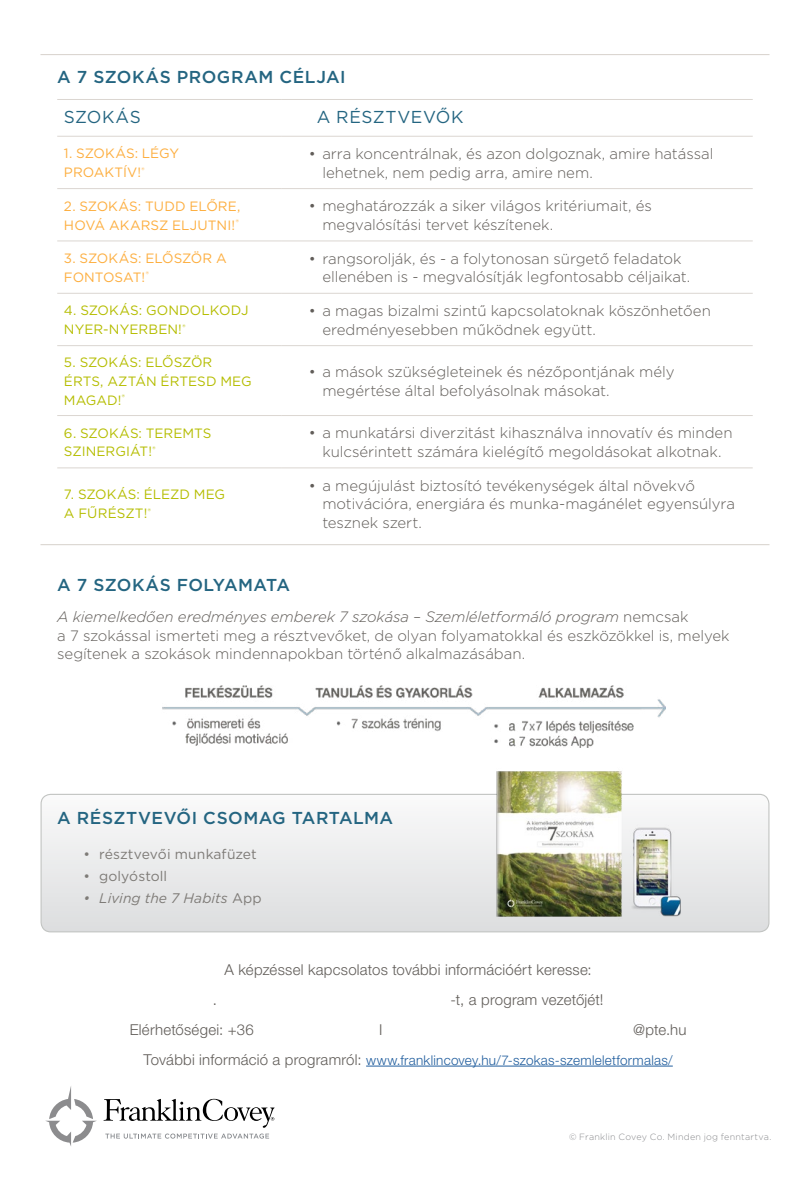
<style>
.page{position:relative;width:810px;height:1188px;background:#fff}
.page>*{position:absolute;margin:0;border:0;box-sizing:border-box;transform-origin:0 0}
.t1{font:500 17.25px "Gotham";letter-spacing:.025em;color:#246581}
.t2{font:17.25px "Gotham";letter-spacing:.035em;color:#246581}
.t3{font:300 15px/18.8px "Gotham";letter-spacing:-.005em;color:#615d59}
.t4{font:300 15px "Helvetica Neue LT Pro";letter-spacing:.015em;color:#615d59}
.t5{font:13.8px "Gotham";letter-spacing:.005em;color:#7e7b77}
.t6{font:italic 13.8px "Gotham";letter-spacing:.005em;color:#7e7b77}
.t7{font:13.5px/18.8px "Gotham";color:#b5bd00}
.t8{font:13.5px/18.8px "Gotham";color:#fdae3f}
.t9{font:300 13.5px "Helvetica Neue LT Pro";letter-spacing:.02em;color:#215e9e}
.t10{font:300 9px "Gotham";letter-spacing:.025em;color:#898a8d}
.s1{font-style:italic}
.s2{font-style:normal}
.s3{font-size:15px;color:#615d59}
</style>
<div class="page">
<hr style="left:40px;top:54px;width:730px;height:1px;background:#dbd6d1">
<hr style="left:57px;top:136px;width:225px;height:1px;background:#dbd6d1">
<hr style="left:282px;top:136px;width:471px;height:1px;background:#dbd6d1">
<hr style="left:57px;top:188px;width:225px;height:1px;background:#dbd6d1">
<hr style="left:282px;top:188px;width:471px;height:1px;background:#dbd6d1">
<hr style="left:57px;top:241px;width:225px;height:1px;background:#dbd6d1">
<hr style="left:282px;top:241px;width:471px;height:1px;background:#dbd6d1">
<hr style="left:57px;top:293px;width:225px;height:1px;background:#dbd6d1">
<hr style="left:282px;top:293px;width:471px;height:1px;background:#dbd6d1">
<hr style="left:57px;top:345px;width:225px;height:1px;background:#dbd6d1">
<hr style="left:282px;top:345px;width:471px;height:1px;background:#dbd6d1">
<hr style="left:57px;top:415px;width:225px;height:1px;background:#dbd6d1">
<hr style="left:282px;top:415px;width:471px;height:1px;background:#dbd6d1">
<hr style="left:57px;top:468px;width:225px;height:1px;background:#dbd6d1">
<hr style="left:282px;top:468px;width:471px;height:1px;background:#dbd6d1">
<hr style="left:57px;top:99px;width:225px;height:1px;background:#dbd6d1">
<hr style="left:282px;top:99px;width:471px;height:1px;background:#dbd6d1">
<hr style="left:40px;top:544px;width:730px;height:1px;background:#dbd6d1">
<svg style="left:41px;top:794px;width:728px;height:138px"></svg>
<div style="left:41px;top:794px;width:728px;height:138px;border:1px solid #c2c4c2;border-radius:10px"></div>
<img style="left:162px;top:686px;width:504px;height:61px">
<img style="left:490px;top:771px;width:195px;height:149px">
<hr style="left:366px;top:1066px;width:307px;height:1px;background:#215e9e">
<svg style="left:105px;top:1134px;width:164px;height:5px"></svg>
<svg style="left:104px;top:1099px;width:170px;height:29px"></svg>
<svg style="left:45px;top:1086px;width:52px;height:60px"></svg>
<p class="t1" style="left:57px;top:65px;width:290px">A 7 SZOKÁS PROGRAM CÉLJAI</p>
<p class="t2" style="left:64px;top:106px;width:78px">SZOKÁS</p>
<p class="t2" style="left:317px;top:106px;width:148px">A RÉSZTVEVŐK</p>
<p class="t8" style="left:64px;top:144px;width:117px">1. SZOKÁS: LÉGY<br>PROAKTÍV!<sup>®</sup></p>
<p class="t3" style="left:322px;top:144px;width:393px;text-indent:-14px">• arra koncentrálnak, és azon dolgoznak, amire hatással lehetnek, nem pedig arra, amire nem.</p>
<p class="t8" style="left:64px;top:196px;width:178px">2. SZOKÁS: TUDD ELŐRE,<br>HOVÁ AKARSZ ELJUTNI!<sup>®</sup></p>
<p class="t3" style="left:322px;top:196px;width:331px;text-indent:-14px">• meghatározzák a siker világos kritériumait, és megvalósítási tervet készítenek.</p>
<p class="t8" style="left:64px;top:249px;width:164px">3. SZOKÁS: ELŐSZÖR A<br>FONTOSAT!<sup>®</sup></p>
<p class="t3" style="left:322px;top:249px;width:369px;text-indent:-14px">• rangsorolják, és - a folytonosan sürgető feladatok ellenében is - megvalósítják legfontosabb céljaikat.</p>
<p class="t7" style="left:64px;top:301px;width:186px">4. SZOKÁS: GONDOLKODJ<br>NYER-NYERBEN!<sup>®</sup></p>
<p class="t3" style="left:322px;top:301px;width:390px;text-indent:-14px">• a magas bizalmi szintű kapcsolatoknak köszönhetően eredményesebben működnek együtt.</p>
<p class="t7" style="left:64px;top:353px;width:189px">5. SZOKÁS: ELŐSZÖR<br>ÉRTS, AZTÁN ÉRTESD MEG<br>MAGAD!<sup>®</sup></p>
<p class="t3" style="left:322px;top:362px;width:354px;text-indent:-14px">• a mások szükségleteinek és nézőpontjának mély megértése által befolyásolnak másokat.</p>
<p class="t7" style="left:64px;top:423px;width:149px">6. SZOKÁS: TEREMTS<br>SZINERGIÁT!<sup>®</sup></p>
<p class="t3" style="left:309px;top:423px;width:425px;text-align:center">• a munkatársi diverzitást kihasználva innovatív és minden kulcsérintett számára kielégítő megoldásokat alkotnak.</p>
<p class="t7" style="left:64px;top:485px;width:163px">7. SZOKÁS: ÉLEZD MEG<br>A FŰRÉSZT!<sup>®</sup></p>
<p class="t3" style="left:322px;top:476px;width:414px;text-indent:-14px">• a megújulást biztosító tevékenységek által növekvő motivációra, energiára és munka-magánélet egyensúlyra tesznek szert.</p>
<p class="t1" style="left:57px;top:574px;width:234px">A 7 SZOKÁS FOLYAMATA</p>
<p class="t3" style="left:57px;top:607px;width:674px"><span class="s1">A kiemelkedően eredményes emberek 7 szokása – Szemléletformáló program</span> nemcsak<br>a 7 szokással ismerteti meg a résztvevőket, de olyan folyamatokkal és eszközökkel is, melyek segítenek a szokások mindennapokban történő alkalmazásában.</p>
<p class="t1" style="left:57px;top:807px;width:338px">A RÉSZTVEVŐI CSOMAG TARTALMA</p>
<p class="t5" style="left:84px;top:846px;width:175px">• résztvevői munkafüzet</p>
<p class="t5" style="left:84px;top:868px;width:85px">• golyóstoll</p>
<p class="t6" style="left:84px;top:890px;width:180px">• Living the 7 Habits <span class="s2">App</span></p>
<p class="t4" style="left:225px;top:960px;width:369px">A képzéssel kapcsolatos további információért keresse:</p>
<p class="t4" style="left:213px;top:990px;width:6px">.</p>
<p class="t4" style="left:451px;top:990px;width:154px">-t, a program vezetőjét!</p>
<p class="t4" style="left:130px;top:1020px;width:125px">Elérhetőségei: +36</p>
<p class="t4" style="left:379px;top:1020px;width:5px">I</p>
<p class="t4" style="left:633px;top:1020px;width:55px">@pte.hu</p>
<p class="t9" style="left:144px;top:1052px;width:531px"><span class="s3">További információ a programról:</span> www.franklincovey.hu/7-szokas-szemleletformalas/</p>
<p class="t10" style="left:569px;top:1131px;width:204px">© Franklin Covey Co. Minden jog fenntartva.</p>
</div>
